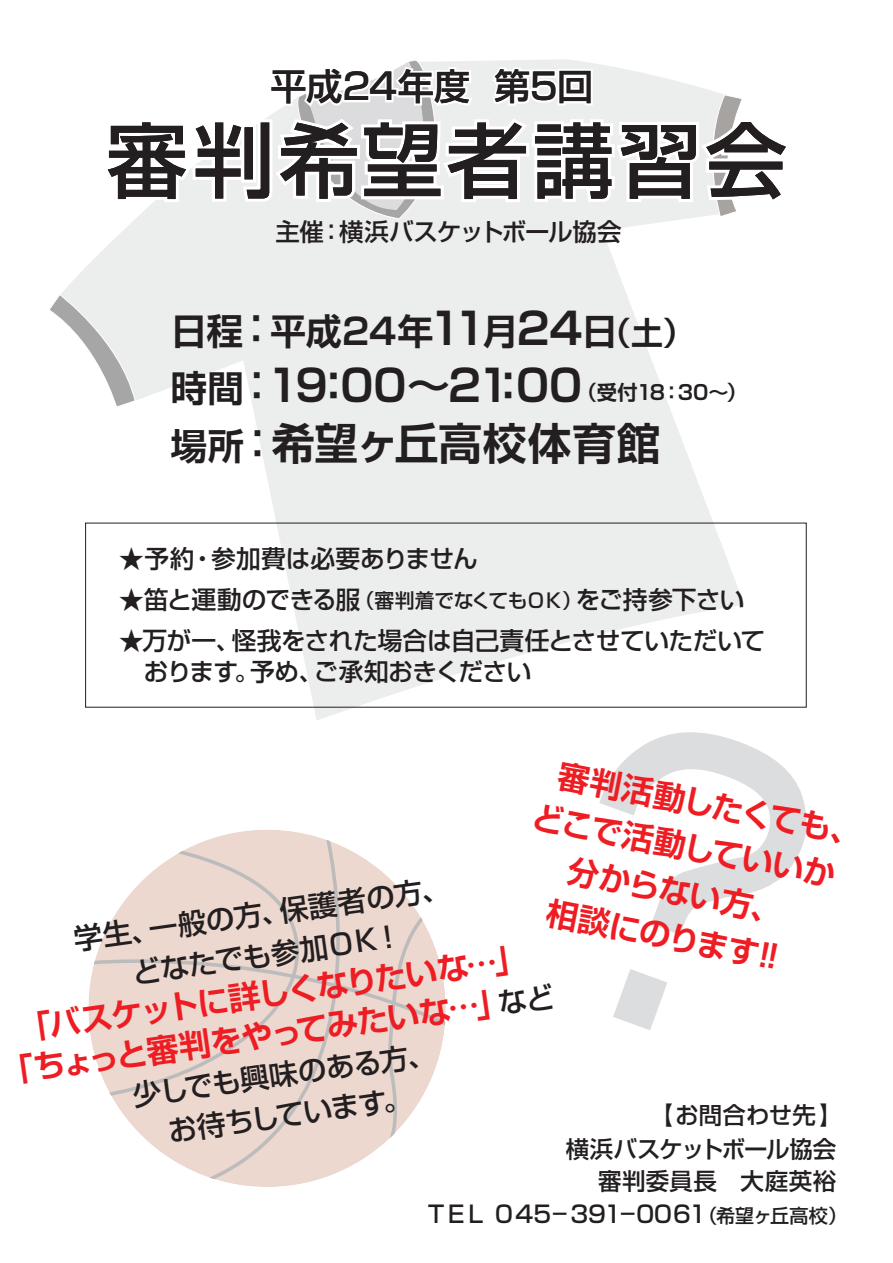
<style>
.page{position:relative;width:893px;height:1263px;background:#fff}
.page>*{position:absolute;margin:0;border:0;box-sizing:border-box;transform-origin:0 0}
.t1{font:500 81.3px "Shin Go Pro";letter-spacing:.055em;color:#201814}
.t2{font:700 43.65px/57.4px "Shin Go Pro De";color:#231f20}
.t3{font:500 36.15px "Shin Go Pro";letter-spacing:-.01em;color:#231f20}
.t4{font:700 36px "Shin Go Pro De";letter-spacing:.005em;color:#231f20}
.t5{font:700 31.95px/45.6px "Shin Go Pro De";color:#ee1d23;text-align:center}
.t6{font:500 28.65px/41.4px "Shin Go Pro";color:#231f20;text-align:center}
.t7{font:500 24.75px/31.7px "Shin Go Pro";letter-spacing:-.02em;color:#231f20}
.t8{font:500 24.45px "Shin Go Pro";letter-spacing:-.035em;color:#231f20}
.t9{font:500 23.4px "Shin Go Pro";letter-spacing:.005em;color:#231f20}
.t10{font:500 23.4px "Shin Go Pro";letter-spacing:-.05em;color:#231f20}
.t11{font:500 23.4px "Shin Go Pro";letter-spacing:.025em;color:#231f20}
.s1{font-size:36.45px}
.s2{font-family:"Shin Go Pro";font-weight:500;font-size:44.25px}
.s3{font-size:43.65px}
.s4{font-size:31.95px}
.s5{font-size:20.25px}
.s6{font-size:19.8px}
.s7{font-size:29.7px}
.s8{font-family:"Shin Go Pro";font-weight:500;font-size:28.65px;color:#231f20}
.s9{font-size:19.05px}
</style>
<div class="page">
<svg style="left:61px;top:219px;width:683px;height:501px;fill:#eceded"></svg>
<svg style="left:50px;top:294px;width:86px;height:114px"></svg>
<svg style="left:119px;top:845px;width:75px;height:63px"></svg>
<svg style="left:194px;top:830px;width:202px;height:357px"></svg>
<svg style="left:88px;top:908px;width:358px;height:255px;background:#ecdbd3"></svg>
<svg style="left:136px;top:59px;width:606px;height:160px"></svg>
<svg style="left:532px;top:700px;width:275px;height:20px"></svg>
<h3 class="t3" style="left:270px;top:57px;width:324px">平成24年度 第5回</h3>
<h1 class="t1" style="left:106px;top:94px;width:682px">審判希望者講習会</h1>
<p class="t8" style="left:275px;top:211px;width:348px">主催：横浜バスケットボール協会</p>
<h3 class="t4" style="left:171px;top:302px;width:525px"><span class="s1">日程</span><span class="s2">：</span>平成24年<span class="s3">11</span>月<span class="s3">24</span>日<span class="s4">（土）</span></h3>
<h2 class="t2" style="left:171px;top:352px;width:578px"><span class="s1">時間</span><span class="s2">：</span>19：00～21：00<span class="s5">（受付18：30～）</span><span class="s1">場所</span><span class="s2">：</span>希望ヶ丘高校体育館</h2>
<p class="t7" style="left:119px;top:540px;width:360px">★予約・参加費は必要ありません</p>
<p class="t7" style="left:119px;top:581px;width:627px">★笛と運動のできる服<span class="s6">（審判着でなくてもＯＫ）</span>をご持参下さい</p>
<p class="t7" style="left:144px;top:621px;width:623px;text-indent:-25px">★万が一、怪我をされた場合は自己責任とさせていただいております。予め、ご承知おきください</p>
<p class="t5" style="left:546px;top:746px;width:328px;rotate:11deg">審判活動したくても、どこで活動していいか分からない方、<br>相談にのります！！</p>
<p class="t6" style="left:71px;top:916px;width:381px;rotate:-8deg">学生、一般の方、保護者の方、どなたでも参加ＯＫ！</p>
<p class="t5" style="left:-6px;top:1008px;width:559px;line-height:40.3px;rotate:-8deg">「バスケットに詳しくなりたいな…」<br>「ち<span class="s7">ょっ</span>と審判をや<span class="s7">っ</span>てみたいな…」<span class="s8">など</span></p>
<p class="t6" style="left:130px;top:1072px;width:307px;line-height:40.3px;rotate:-8deg">少しでも興味のある方、お待ちしています。</p>
<p class="t9" style="left:650px;top:1096px;width:194px">【お問合わせ先】</p>
<p class="t10" style="left:566px;top:1130px;width:272px">横浜バスケットボール協会</p>
<p class="t11" style="left:598px;top:1162px;width:240px">審判委員長　大庭英裕</p>
<p class="t9" style="left:425px;top:1195px;width:424px">ＴＥＬ 045－391－0061<span class="s9">（希望ヶ丘高校）</span></p>
</div>
